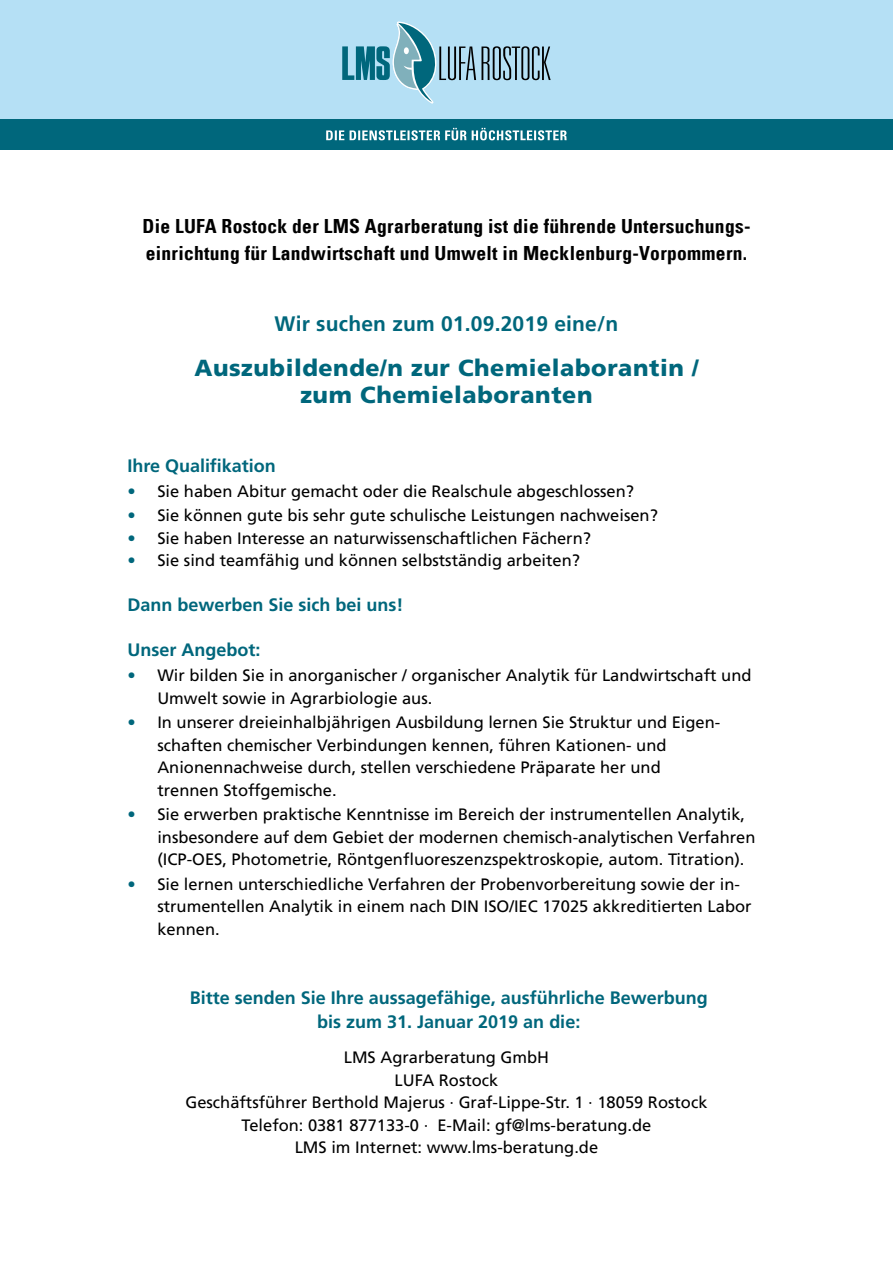
<style>
.page{position:relative;width:893px;height:1263px;background:#fff}
.page>*{position:absolute;margin:0;border:0;box-sizing:border-box;transform-origin:0 0}
.t1{font:900 23.25px/27px "Frutiger LT Com";letter-spacing:.025em;color:#00677c;text-align:center}
.t2{font:700 21px "Frutiger LT Com";letter-spacing:.01em;color:#00677c}
.t3{font:19.5px/27px "Univers Com 67 Bold Cond";letter-spacing:.015em;color:#000}
.t4{font:700 18px/24px "Frutiger LT Com";color:#00677c;text-align:center}
.t5{font:16.5px/22.5px "Frutiger LT Com";color:#000}
.s1{color:#00677c}
</style>
<div class="page">
<div style="left:0;top:0;width:893px;height:126px;background:#b5e0f5"></div>
<div style="left:0;top:119px;width:893px;height:31px;background:#00677c"></div>
<svg style="left:342px;top:22px;width:209px;height:81px"></svg>
<svg style="left:326px;top:128px;width:241px;height:12px"></svg>
<p class="t3" style="left:142px;top:212px;width:609px">Die LUFA Rostock der LMS Agrarberatung ist die führende Untersuchungs&shy;einrichtung für Landwirtschaft und Umwelt in Mecklenburg-Vorpommern.</p>
<p class="t2" style="left:275px;top:311px;width:345px">Wir suchen zum 01.09.2019 eine/n</p>
<h1 class="t1" style="left:194px;top:354px;width:506px">Auszubildende/n zur Chemielaborantin / zum Chemielaboranten</h1>
<p class="t4" style="left:128px;top:454px;width:150px">Ihre Qualifikation</p>
<p class="t5" style="left:128px;top:480px;width:508px"><span class="s1">•</span> Sie haben Abitur gemacht oder die Realschule abgeschlossen?</p>
<p class="t5" style="left:128px;top:504px;width:532px"><span class="s1">•</span> Sie können gute bis sehr gute schulische Leistungen nachweisen?</p>
<p class="t5" style="left:128px;top:527px;width:465px"><span class="s1">•</span> Sie haben Interesse an naturwissenschaftlichen Fächern?</p>
<p class="t5" style="left:128px;top:549px;width:454px"><span class="s1">•</span> Sie sind teamfähig und können selbstständig arbeiten?</p>
<p class="t4" style="left:128px;top:593px;width:278px">Dann bewerben Sie sich bei uns!</p>
<p class="t4" style="left:128px;top:638px;width:135px">Unser Angebot:</p>
<p class="t5" style="left:157px;top:664px;width:596px;text-indent:-30px"><span class="s1">•</span> Wir bilden Sie in anorganischer / organischer Analytik für Landwirtschaft und<br>Umwelt sowie in Agrarbiologie aus.</p>
<p class="t5" style="left:157px;top:711px;width:564px;text-indent:-30px"><span class="s1">•</span> In unserer dreieinhalbjährigen Ausbildung lernen Sie Struktur und Eigen&shy;schaften chemischer Verbindungen kennen, führen Kationen- und Anionennachweise durch, stellen verschiedene Präparate her und trennen Stoffgemische.</p>
<p class="t5" style="left:157px;top:803px;width:600px;text-indent:-30px"><span class="s1">•</span> Sie erwerben praktische Kenntnisse im Bereich der instrumentellen Analytik, insbesondere auf dem Gebiet der modernen chemisch-analytischen Verfahren (ICP-OES, Photometrie, Röntgenfluoreszenzspektroskopie, autom. Titration).</p>
<p class="t5" style="left:157px;top:873px;width:596px;text-indent:-30px"><span class="s1">•</span> Sie lernen unterschiedliche Verfahren der Probenvorbereitung sowie der in&shy;strumentellen Analytik in einem nach DIN ISO/IEC 17025 akkreditierten Labor kennen.</p>
<p class="t4" style="left:190px;top:986px;width:520px">Bitte senden Sie Ihre aussagefähige, ausführliche Bewerbung bis zum 31. Januar 2019 an die:</p>
<p class="t5" style="left:185px;top:1046px;width:524px;text-align:center">LMS Agrarberatung GmbH<br>LUFA Rostock<br>Geschäftsführer Berthold Majerus · Graf-Lippe-Str. 1 · 18059 Rostock Telefon: 0381 877133-0 · E-Mail: gf@lms-beratung.de<br>LMS im Internet: www.lms-beratung.de</p>
</div>
